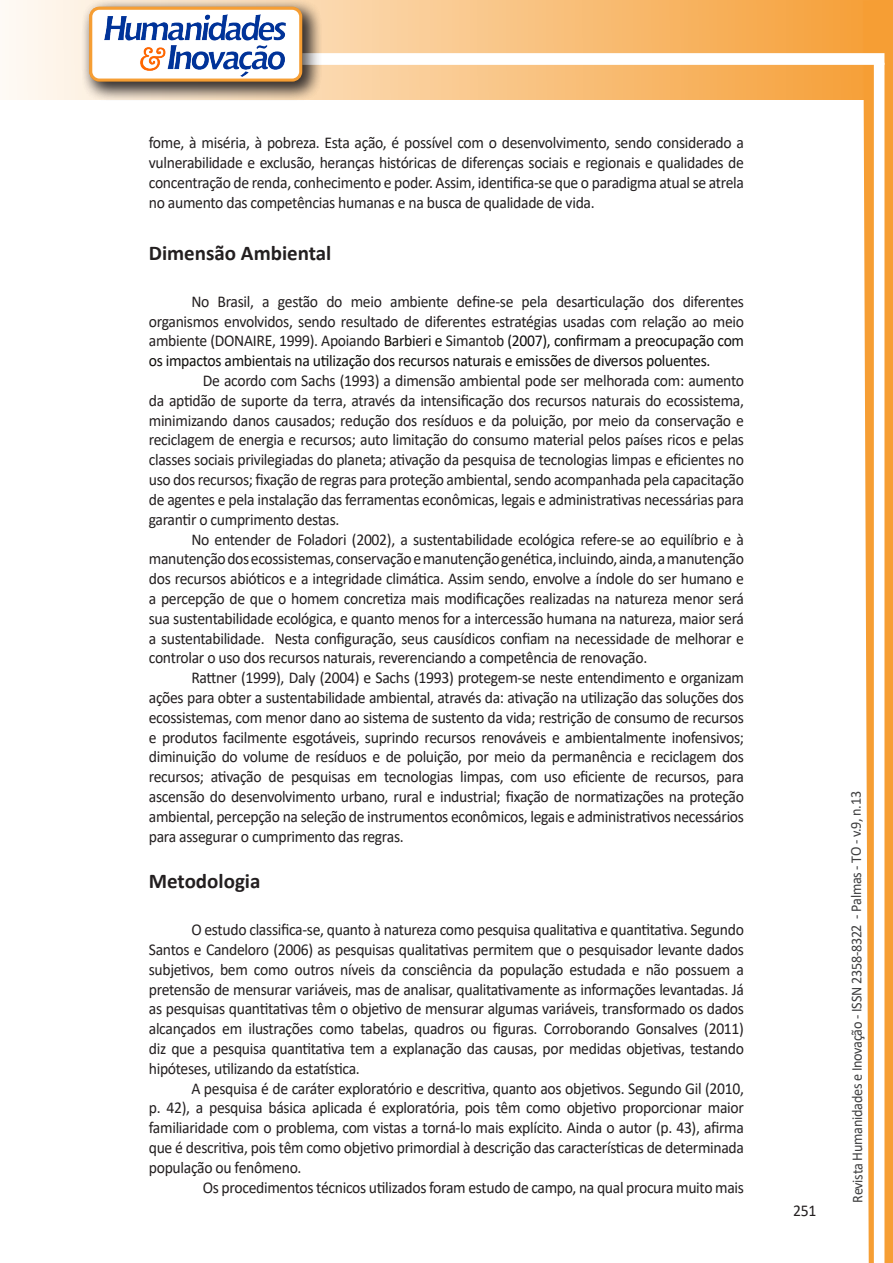
<style>
.page{position:relative;width:893px;height:1263px;background:#fff}
.page>*{position:absolute;margin:0;border:0;box-sizing:border-box;transform-origin:0 0}
.Titulo_2{font:700 21px "Calibri";color:#231f20}
.texto{font:16.5px/19.8px "Calibri";letter-spacing:-.02em;color:#231f20;text-align:justify;scale:.95 1}
.t1{font:15px "Calibri";letter-spacing:-.025em;color:#3e3e3f;scale:.95 1}
.s1{color:#0f0e0c}
</style>
<div class="page">
<svg style="left:5px;top:0;width:858px;height:100px;background:#f9c484"></svg>
<div style="left:302px;top:53px;width:582px;height:12px;background:#fff;border:2px solid #fff"></div>
<svg style="left:863px;top:0;width:30px;height:1263px"></svg>
<div style="left:81px;top:0;width:241px;height:102px;background:#231f20;opacity:.75"></div>
<div style="left:91px;top:8px;width:210px;height:72px;background:#fff;border-radius:9px"></div>
<img style="left:104px;top:14px;width:181px;height:62px">
<div style="left:89px;top:7px;width:213px;height:75px;border:3px solid #f69e34;border-radius:9px"></div>
<p class="texto" style="left:149px;top:133px;width:628px">fome, à miséria, à pobreza. Esta ação, é possível com o desenvolvimento, sendo considerado a vulnerabilidade e exclusão, heranças históricas de diferenças sociais e regionais e qualidades de concentração de renda, conhecimento e poder. Assim, identifica-se que o paradigma atual se atrela no aumento das competências humanas e na busca de qualidade de vida.</p>
<p class="Titulo_2" style="left:149px;top:238px;width:184px">Dimensão Ambiental</p>
<p class="texto" style="left:149px;top:291px;width:628px;text-indent:43px">No Brasil, a gestão do meio ambiente define-se pela desarticulação dos diferentes organismos envolvidos, sendo resultado de diferentes estratégias usadas com relação ao meio ambiente (DONAIRE, 1999). Apoiando <span class="s1">Barbieri e</span> Simantob <span class="s1">(2007), confirmam a preocupação com os impactos ambientais na utilização dos recursos naturais e emissões de diversos poluentes.</span></p>
<p class="texto" style="left:149px;top:370px;width:628px;text-indent:54px">De acordo com Sachs (1993) a dimensão ambiental pode ser melhorada com: aumento da aptidão de suporte da terra, através da intensificação dos recursos naturais do ecossistema, minimizando danos causados; redução dos resíduos e da poluição, por meio da conservação e reciclagem de energia e recursos; auto limitação do consumo material pelos países ricos e pelas classes sociais privilegiadas do planeta; ativação da pesquisa de tecnologias limpas e eficientes no uso dos recursos; fixação de regras para proteção ambiental, sendo acompanhada pela capacitação de agentes e pela instalação das ferramentas econômicas, legais e administrativas necessárias para garantir o cumprimento destas.</p>
<p class="texto" style="left:149px;top:529px;width:628px;text-indent:43px">No entender de Foladori (2002), a sustentabilidade ecológica refere-se ao equilíbrio e à manutenção dos ecossistemas, conservação e manutenção genética, incluindo, ainda, a manutenção dos recursos abióticos e a integridade climática. Assim sendo, envolve a índole do ser humano e a percepção de que o homem concretiza mais modificações realizadas na natureza menor será sua sustentabilidade ecológica, e quanto menos for a intercessão humana na natureza, maior será a sustentabilidade. Nesta configuração, seus causídicos confiam na necessidade de melhorar e controlar o uso dos recursos naturais, reverenciando a competência de renovação.</p>
<p class="texto" style="left:149px;top:667px;width:628px;text-indent:43px">Rattner (1999), Daly (2004) e Sachs (1993) protegem-se neste entendimento e organizam ações para obter a sustentabilidade ambiental, através da: ativação na utilização das soluções dos ecossistemas, com menor dano ao sistema de sustento da vida; restrição de consumo de recursos e produtos facilmente esgotáveis, suprindo recursos renováveis e ambientalmente inofensivos; diminuição do volume de resíduos e de poluição, por meio da permanência e reciclagem dos recursos; ativação de pesquisas em tecnologias limpas, com uso eficiente de recursos, para ascensão do desenvolvimento urbano, rural e industrial; fixação de normatizações na proteção ambiental, percepção na seleção de instrumentos econômicos, legais e administrativos necessários para assegurar o cumprimento das regras.</p>
<p class="Titulo_2" style="left:149px;top:866px;width:113px">Metodologia</p>
<p class="texto" style="left:149px;top:919px;width:628px;text-indent:43px">O estudo classifica-se, quanto à natureza como pesquisa qualitativa e quantitativa. Segundo Santos e Candeloro (2006) as pesquisas qualitativas permitem que o pesquisador levante dados subjetivos, bem como outros níveis da consciência da população estudada e não possuem a pretensão de mensurar variáveis, mas de analisar, qualitativamente as informações levantadas. Já as pesquisas quantitativas têm o objetivo de mensurar algumas variáveis, transformado os dados alcançados em ilustrações como tabelas, quadros ou figuras. Corroborando Gonsalves (2011) diz que a pesquisa quantitativa tem a explanação das causas, por medidas objetivas, testando hipóteses, utilizando da estatística.</p>
<p class="texto" style="left:149px;top:1078px;width:628px;text-indent:43px">A pesquisa é de caráter exploratório e descritiva, quanto aos objetivos. Segundo Gil (2010, p. 42), a pesquisa básica aplicada é exploratória, pois têm como objetivo proporcionar maior familiaridade com o problema, com vistas a torná-lo mais explícito. Ainda o autor (p. 43), afirma que é descritiva, pois têm como objetivo primordial à descrição das características de determinada população ou fenômeno.</p>
<p class="texto" style="left:203px;top:1177px;width:571px">Os procedimentos técnicos utilizados foram estudo de campo, na qual procura muito mais</p>
<p class="texto" style="left:793px;top:1200px;width:26px">251</p>
<p class="t1" style="left:846px;top:1203px;width:435px;rotate:-90deg">Revista Humanidades e Inovação - ISSN 2358-8322 - Palmas - TO - v.9, n.13</p>
</div>
